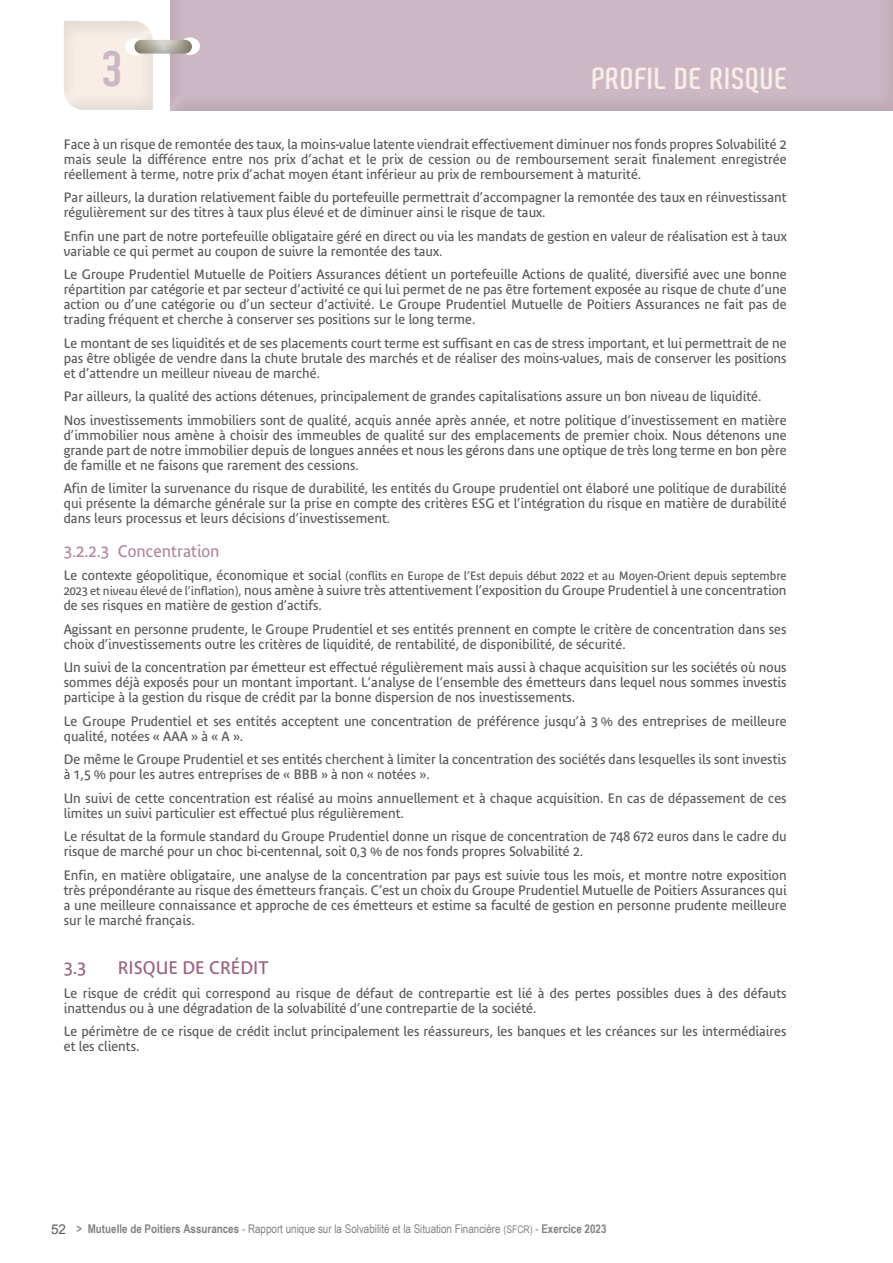
<style>
.page{position:relative;width:893px;height:1263px;background:#fff}
.page>*{position:absolute;margin:0;border:0;box-sizing:border-box;transform-origin:0 0}
.t1{font:900 54px "Aldo Pro";color:#cdb7c4;scale:.83 1}
.t2{font:700 33px "Aldo Pro";color:#f7efe7;scale:.91 1}
.t3{font:18px "Bienvenue Beta";color:#976482}
.t4{font:16.5px "Bienvenue Beta";color:#af889f}
.t5{font:13.5px/15px "Bienvenue Beta";color:#58595b}
.t6{font:12px "Bienvenue Beta";color:#58595b}
.t7{font:12px "Arial Narrow";color:#808285}
.s1{font-size:13.5px}
.s2{font-size:12px}
.s3{font-family:"Arial";font-size:13.5px;color:#58595b}
.s4{font-weight:700}
.s5{font-size:10.5px}
</style>
<div class="page">
<div style="left:158px;top:0;width:735px;height:111px;background:#cdb7c4"></div>
<div style="left:50px;top:9px;width:119px;height:102px;background:#000;opacity:.08"></div>
<svg style="left:180px;top:37px;width:20px;height:18px"></svg>
<div style="left:125px;top:38px;width:20px;height:17px;background:#fff;border-radius:50%"></div>
<div style="left:122px;top:39px;width:83px;height:28px;background:#000;opacity:.23"></div>
<h1 class="t1" style="left:101px;top:37px;width:27px">3</h1>
<h2 class="t2" style="left:591px;top:59px;width:217px">PROFIL DE RISQUE</h2>
<p class="t5" style="left:64px;top:136px;width:724px;text-align:justify">Face à un risque de remontée des taux, la moins-value latente viendrait effectivement diminuer nos fonds propres Solvabilité 2 mais seule la différence entre nos prix d’achat et le prix de cession ou de remboursement serait finalement enregistrée réellement à terme, notre prix d’achat moyen étant inférieur au prix de remboursement à maturité.</p>
<p class="t5" style="left:64px;top:190px;width:724px">Par ailleurs, la duration relativement faible du portefeuille permettrait d’accompagner la remontée des taux en réinvestissant régulièrement sur des titres à taux plus élevé et de diminuer ainsi le risque de taux.</p>
<p class="t5" style="left:64px;top:228px;width:724px">Enfin une part de notre portefeuille obligataire géré en direct ou via les mandats de gestion en valeur de réalisation est à taux variable ce qui permet au coupon de suivre la remontée des taux.</p>
<p class="t5" style="left:64px;top:267px;width:724px;text-align:justify">Le Groupe Prudentiel Mutuelle de Poitiers Assurances détient un portefeuille Actions de qualité, diversifié avec une bonne répartition par catégorie et par secteur d’activité ce qui lui permet de ne pas être fortement exposée au risque de chute d’une action ou d’une catégorie ou d’un secteur d’activité. Le Groupe Prudentiel Mutuelle de Poitiers Assurances ne fait pas de trading fréquent et cherche à conserver ses positions sur le long terme.</p>
<p class="t5" style="left:64px;top:335px;width:724px;text-align:justify">Le montant de ses liquidités et de ses placements court terme est suffisant en cas de stress important, et lui permettrait de ne pas être obligée de vendre dans la chute brutale des marchés et de réaliser des moins-values, mais de conserver les positions et d’attendre un meilleur niveau de marché.</p>
<p class="t5" style="left:64px;top:385px;width:724px;line-height:23.5px">Par ailleurs, la qualité des actions détenues, principalement de grandes capitalisations assure un bon niveau de liquidité.<br>Nos investissements immobiliers sont de qualité, acquis année après année, et notre politique d’investissement en matière</p>
<p class="t5" style="left:64px;top:427px;width:724px;text-align:justify">d’immobilier nous amène à choisir des immeubles de qualité sur des emplacements de premier choix. Nous détenons une grande part de notre immobilier depuis de longues années et nous les gérons dans une optique de très long terme en bon père de famille et ne faisons que rarement des cessions.</p>
<p class="t5" style="left:64px;top:481px;width:724px;text-align:justify">Afin de limiter la survenance du risque de durabilité, les entités du Groupe prudentiel ont élaboré une politique de durabilité qui présente la démarche générale sur la prise en compte des critères ESG et l’intégration du risque en matière de durabilité dans leurs processus et leurs décisions d’investissement.</p>
<p class="t4" style="left:64px;top:541px;width:157px">3.2.2.3 Concentration</p>
<p class="t6" style="left:64px;top:569px;width:724px"><span class="s1">Le contexte géopolitique, économique et social</span> (conflits en Europe de l’Est depuis début 2022 et au Moyen-Orient depuis septembre</p>
<p class="t5" style="left:64px;top:583px;width:724px"><span class="s2">2023 et niveau élevé de l’inflation),</span> nous amène à suivre très attentivement l’exposition du Groupe Prudentiel à une concentration de ses risques en matière de gestion d’actifs.</p>
<p class="t5" style="left:64px;top:622px;width:724px">Agissant en personne prudente, le Groupe Prudentiel et ses entités prennent en compte le critère de concentration dans ses choix d’investissements outre les critères de liquidité, de rentabilité, de disponibilité, de sécurité.</p>
<p class="t5" style="left:64px;top:660px;width:724px;text-align:justify">Un suivi de la concentration par émetteur est effectué régulièrement mais aussi à chaque acquisition sur les sociétés où nous sommes déjà exposés pour un montant important. L’analyse de l’ensemble des émetteurs dans lequel nous sommes investis participe à la gestion du risque de crédit par la bonne dispersion de nos investissements.</p>
<p class="t5" style="left:64px;top:714px;width:724px">Le Groupe Prudentiel et ses entités acceptent une concentration de préférence jusqu’à 3 % des entreprises de meilleure qualité, notées « AAA » à « A ».</p>
<p class="t5" style="left:64px;top:752px;width:724px">De même le Groupe Prudentiel et ses entités cherchent à limiter la concentration des sociétés dans lesquelles ils sont investis à 1,5 % pour les autres entreprises de « BBB » à non « notées ».</p>
<p class="t5" style="left:64px;top:791px;width:724px">Un suivi de cette concentration est réalisé au moins annuellement et à chaque acquisition. En cas de dépassement de ces limites un suivi particulier est effectué plus régulièrement.</p>
<p class="t5" style="left:64px;top:829px;width:724px">Le résultat de la formule standard du Groupe Prudentiel donne un risque de concentration de 748 672 euros dans le cadre du risque de marché pour un choc bi-centennal, soit 0,3 % de nos fonds propres Solvabilité 2.</p>
<p class="t5" style="left:64px;top:868px;width:724px;text-align:justify">Enfin, en matière obligataire, une analyse de la concentration par pays est suivie tous les mois, et montre notre exposition très prépondérante au risque des émetteurs français. C’est un choix du Groupe Prudentiel Mutuelle de Poitiers Assurances qui a une meilleure connaissance et approche de ces émetteurs et estime sa faculté de gestion en personne prudente meilleure sur le marché français.</p>
<h3 class="t3" style="left:64px;top:957px;width:24px">3.3</h3>
<h3 class="t3" style="left:118px;top:957px;width:152px">RISQUE DE CRÉDIT</h3>
<p class="t5" style="left:64px;top:985px;width:724px">Le risque de crédit qui correspond au risque de défaut de contrepartie est lié à des pertes possibles dues à des défauts inattendus ou à une dégradation de la solvabilité d’une contrepartie de la société.</p>
<p class="t5" style="left:64px;top:1024px;width:724px">Le périmètre de ce risque de crédit inclut principalement les réassureurs, les banques et les créances sur les intermédiaires et les clients.</p>
<p class="t7" style="left:51px;top:1220px;width:557px"><span class="s3">52</span> <span class="s4">&gt; Mutuelle de Poitiers Assurances</span> - Rapport unique sur la Solvabilité et la Situation Financière <span class="s5">(SFCR)</span> - <span class="s4">Exercice 2023</span></p>
</div>
